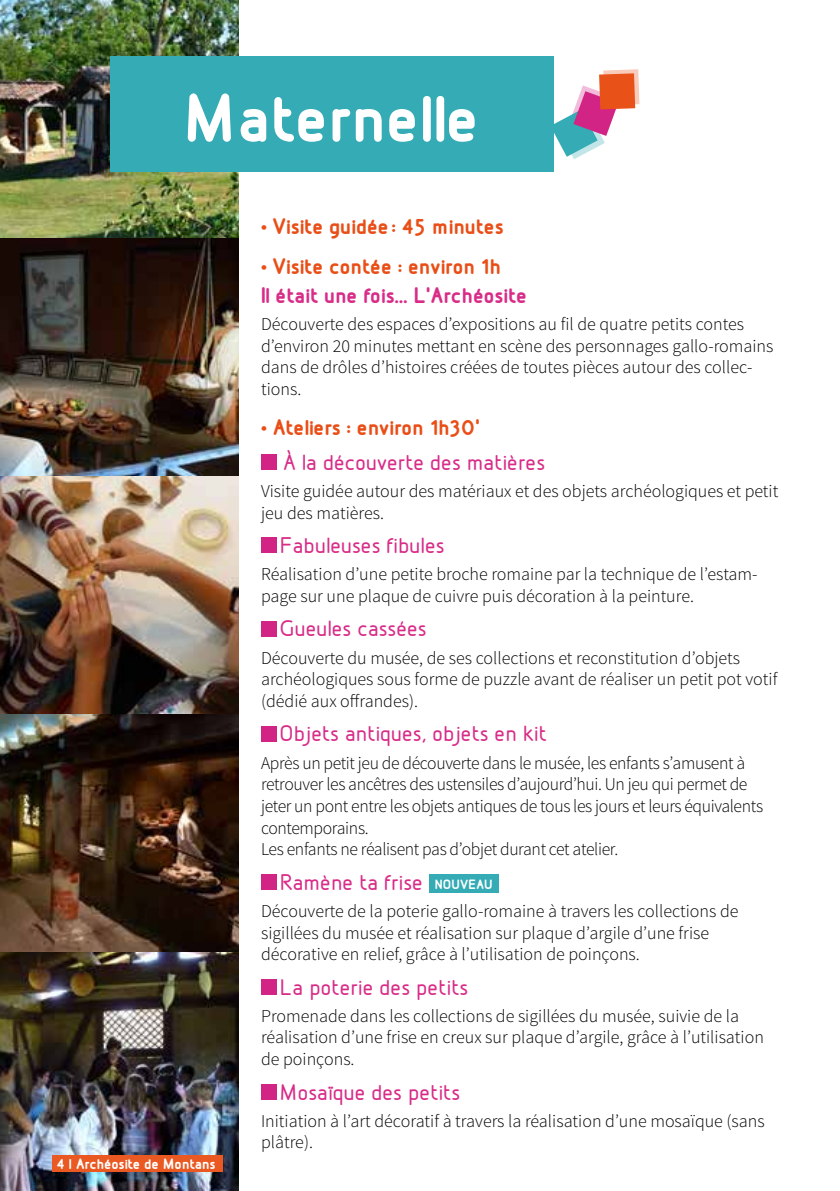
<style>
.page{position:relative;width:840px;height:1191px;background:#fff}
.page>*{position:absolute;margin:0;border:0;box-sizing:border-box;transform-origin:0 0}
.t1{font:700 73.2px "Designio";color:#fff}
.t2{font:500 24px "Designio";color:#d82c88}
.t3{font:700 24px "Designio";color:#e94e17}
.t4{font:700 24px "Designio";color:#d82c88}
.t5{font:300 18px/21.6px "Source Sans Pro";color:#000}
.t6{font:300 18px/21.6px "Source Sans Pro";letter-spacing:-.02em;color:#000}
.t7{font:700 16px "Designio";color:#fff}
.s1{font-weight:700;font-size:14.4px;color:#fff}
</style>
<div class="page">
<div style="left:261px;top:454px;width:15px;height:16px;background:#d22484"></div>
<div style="left:261px;top:538px;width:15px;height:15px;background:#d22484"></div>
<div style="left:261px;top:621px;width:15px;height:15px;background:#d22484"></div>
<div style="left:261px;top:726px;width:15px;height:15px;background:#d22484"></div>
<div style="left:261px;top:874px;width:15px;height:15px;background:#d22484"></div>
<div style="left:428px;top:874px;width:70px;height:18px;background:#34abb5"></div>
<div style="left:261px;top:979px;width:15px;height:15px;background:#d22484"></div>
<div style="left:261px;top:1084px;width:15px;height:15px;background:#d22484"></div>
<img style="left:0;top:0;width:238px;height:1191px">
<div style="left:110px;top:57px;width:443px;height:115px;background:#34abb5"></div>
<svg style="left:553px;top:69px;width:86px;height:90px"></svg>
<div style="left:52px;top:1155px;width:171px;height:16px;background:#ea5921"></div>
<h1 class="t1" style="left:184px;top:79px;width:297px">Maternelle</h1>
<p class="t7" style="left:57px;top:1154px;width:160px">4 | Archéosite de Montans</p>
<h2 class="t3" style="left:261px;top:213px;width:244px">• Visite guidée : 45 minutes</h2>
<h2 class="t3" style="left:261px;top:253px;width:241px">• Visite contée : environ 1h</h2>
<h2 class="t4" style="left:261px;top:282px;width:267px">Il était une fois... L’Archéosite</h2>
<p class="t5" style="left:261px;top:313px;width:513px">Découverte des espaces d’expositions au fil de quatre petits contes d’environ 20 minutes mettant en scène des personnages gallo-romains dans de drôles d’histoires créées de toutes pièces autour des collec&shy;tions.</p>
<h2 class="t3" style="left:261px;top:414px;width:220px">• Ateliers : environ 1h30’</h2>
<h2 class="t2" style="left:282px;top:449px;width:264px">À la découverte des matières</h2>
<p class="t5" style="left:261px;top:480px;width:518px">Visite guidée autour des matériaux et des objets archéologiques et petit jeu des matières.</p>
<h2 class="t2" style="left:280px;top:533px;width:166px">Fabuleuses fibules</h2>
<p class="t5" style="left:261px;top:563px;width:498px">Réalisation d’une petite broche romaine par la technique de l’estam&shy;page sur une plaque de cuivre puis décoration à la peinture.</p>
<h2 class="t2" style="left:280px;top:616px;width:148px">Gueules cassées</h2>
<p class="t5" style="left:261px;top:647px;width:517px">Découverte du musée, de ses collections et reconstitution d’objets archéologiques sous forme de puzzle avant de réaliser un petit pot votif (dédié aux offrandes).</p>
<h2 class="t2" style="left:280px;top:721px;width:268px">Objets antiques, objets en kit</h2>
<p class="t6" style="left:261px;top:752px;width:503px">Après un petit jeu de découverte dans le musée, les enfants s’amusent à retrouver les ancêtres des ustensiles d’aujourd’hui. Un jeu qui permet de jeter un pont entre les objets antiques de tous les jours et leurs équivalents contemporains.<br>Les enfants ne réalisent pas d’objet durant cet atelier.</p>
<h2 class="t2" style="left:280px;top:869px;width:214px">Ramène ta frise <span class="s1">NOUVEAU</span></h2>
<p class="t5" style="left:261px;top:900px;width:478px">Découverte de la poterie gallo-romaine à travers les collections de sigillées du musée et réalisation sur plaque d’argile d’une frise décorative en relief, grâce à l’utilisation de poinçons.</p>
<h2 class="t2" style="left:280px;top:974px;width:189px">La poterie des petits</h2>
<p class="t5" style="left:261px;top:1005px;width:504px">Promenade dans les collections de sigillées du musée, suivie de la réalisation d’une frise en creux sur plaque d’argile, grâce à l’utilisation de poinçons.</p>
<h2 class="t2" style="left:280px;top:1079px;width:181px">Mosaïque des petits</h2>
<p class="t5" style="left:261px;top:1110px;width:505px">Initiation à l’art décoratif à travers la réalisation d’une mosaïque (sans plâtre).</p>
</div>
